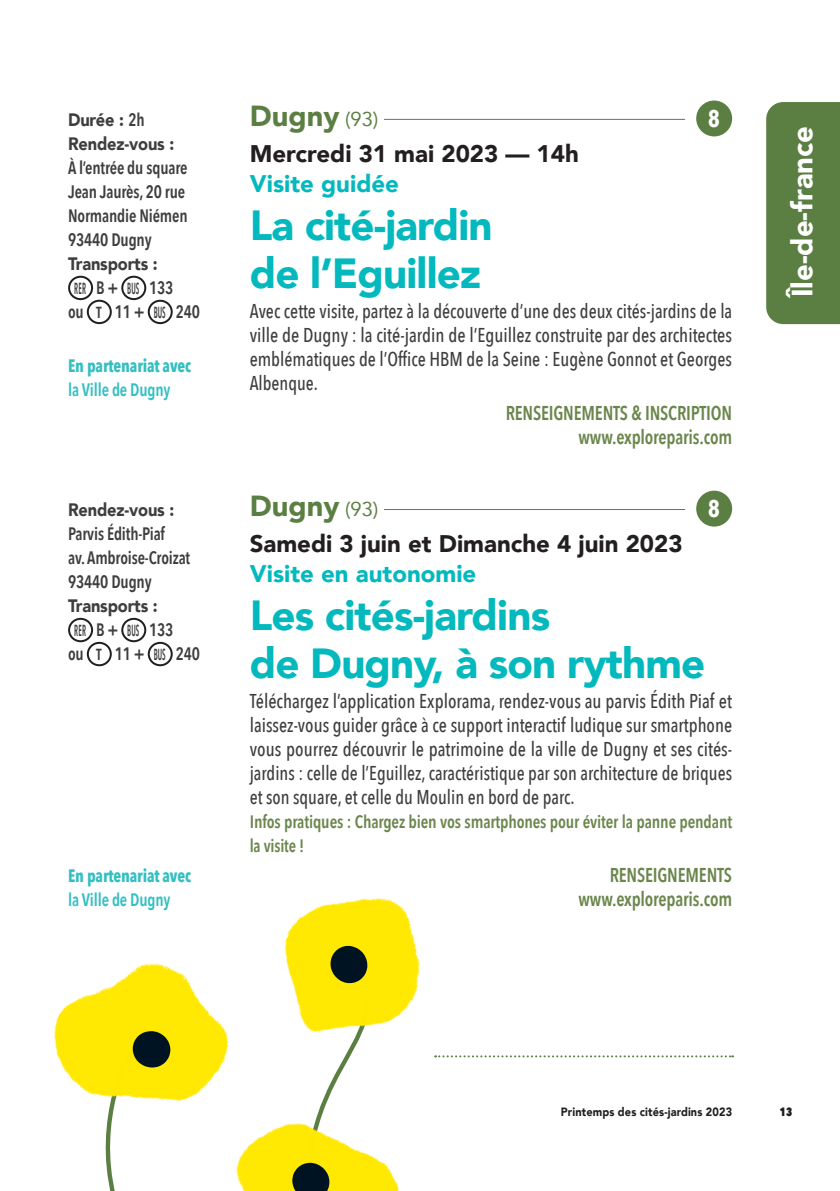
<style>
.page{position:relative;width:840px;height:1191px;background:#fff}
.page>*{position:absolute;margin:0;border:0;box-sizing:border-box;transform-origin:0 0}
.t1{font:900 42px "Avenir";letter-spacing:-.02em;color:#03b9bd}
.t2{font:900 29.2px "Avenir";color:#fff}
.t3{font:900 29px "Avenir";color:#5b7f42}
.t4{font:700 24.2px "Avenir Next Condensed";color:#fff;scale:.91 1}
.t5{font:900 24px "Avenir";color:#231f20}
.t6{font:900 24px "Avenir";color:#03b9bd}
.t7{font:500 20px/24px "Avenir Next Condensed";color:#3e3e3f;text-align:justify;scale:.94 1}
.t8{font:500 20px/24px "Avenir Next Condensed";color:#3e3e3f;text-align:justify;scale:.92 1}
.t9{font:600 20px "Avenir Next Condensed";letter-spacing:-.01em;color:#6b864c;scale:.91 1}
.t10{font:600 18px/24px "Avenir Next Condensed";letter-spacing:-.01em;color:#3e3e3f;scale:.91 1}
.t11{font:600 18px/24px "Avenir Next Condensed";letter-spacing:-.01em;color:#6b864c;scale:.94 1}
.t12{font:900 18px "Avenir";letter-spacing:-.01em;color:#3e3e3f;scale:.91 1}
.t13{font:700 18px "Avenir Next Condensed";letter-spacing:-.01em;color:#33bfc2;scale:.91 1}
.t14{font:600 18px "Avenir Next Condensed";letter-spacing:-.01em;color:#33bfc2;scale:.91 1}
.t15{font:600 16px "Avenir Next Condensed";color:#3e3e3f;scale:.49 1}
.t16{font:600 16px "Avenir Next Condensed";color:#3e3e3f;scale:.48 1}
.t17{font:600 16px "Avenir Next Condensed";color:#3e3e3f;scale:.91 1}
.t18{font:900 12px "Avenir";letter-spacing:.01em;color:#231f20;scale:.91 1}
.t19{font:800 12px "Avenir Next Condensed";color:#231f20;scale:.91 1}
.s1{font-family:"Avenir Next Condensed";font-weight:600}
.s2{font-weight:400;font-size:20px}
</style>
<div class="page">
<div style="left:766px;top:102px;width:73px;height:222px;background:#5b7f42"></div>
<hr style="left:384px;top:119px;width:300px;height:1px;background:#5b7f42">
<div style="left:695px;top:100px;width:36px;height:36px;background:#5b7f42;border-radius:50%"></div>
<hr style="left:384px;top:509px;width:300px;height:1px;background:#5b7f42">
<div style="left:695px;top:490px;width:36px;height:36px;background:#5b7f42;border-radius:50%"></div>
<div style="left:68px;top:276px;width:25px;height:24px;border:2px solid #231f20;border-radius:50%"></div>
<div style="left:121px;top:276px;width:25px;height:24px;border:2px solid #231f20;border-radius:50%"></div>
<div style="left:87px;top:300px;width:25px;height:24px;border:2px solid #231f20;border-radius:50%"></div>
<div style="left:148px;top:300px;width:25px;height:24px;border:2px solid #231f20;border-radius:50%"></div>
<div style="left:68px;top:618px;width:25px;height:24px;border:2px solid #231f20;border-radius:50%"></div>
<div style="left:121px;top:618px;width:25px;height:24px;border:2px solid #231f20;border-radius:50%"></div>
<div style="left:87px;top:642px;width:25px;height:24px;border:2px solid #231f20;border-radius:50%"></div>
<div style="left:148px;top:642px;width:25px;height:24px;border:2px solid #231f20;border-radius:50%"></div>
<svg style="left:472px;top:1055px;width:260px;height:2px"></svg>
<img style="left:54px;top:963px;width:163px;height:138px">
<svg style="left:66px;top:1031px;width:104px;height:160px"></svg>
<img style="left:236px;top:1131px;width:163px;height:60px">
<svg style="left:269px;top:1091px;width:101px;height:100px"></svg>
<img style="left:217px;top:898px;width:253px;height:193px">
<svg style="left:330px;top:945px;width:37px;height:38px"></svg>
<p class="t12" style="left:68px;top:104px;width:86px">Durée : <span class="s1">2h</span></p>
<p class="t12" style="left:68px;top:128px;width:118px">Rendez-vous :</p>
<p class="t10" style="left:68px;top:155px;width:133px">À l’entrée du square<br>Jean Jaurès, 20 rue</p>
<p class="t10" style="left:68px;top:203px;width:133px">Normandie Niémen</p>
<p class="t10" style="left:68px;top:227px;width:93px">93440 Dugny</p>
<p class="t12" style="left:68px;top:248px;width:100px">Transports :</p>
<p class="t16" style="left:74px;top:274px;width:27px">RER</p>
<p class="t10" style="left:96px;top:275px;width:26px">B +</p>
<p class="t15" style="left:127px;top:274px;width:26px">BUS</p>
<p class="t10" style="left:149px;top:275px;width:28px">133</p>
<p class="t10" style="left:68px;top:299px;width:19px">ou</p>
<p class="t17" style="left:96px;top:298px;width:8px">T</p>
<p class="t10" style="left:115px;top:299px;width:35px">11 +</p>
<p class="t15" style="left:154px;top:298px;width:26px">BUS</p>
<p class="t10" style="left:175px;top:299px;width:28px">240</p>
<p class="t13" style="left:68px;top:355px;width:137px">En partenariat avec</p>
<p class="t14" style="left:68px;top:374px;width:114px">la Ville de Dugny</p>
<p class="t12" style="left:68px;top:494px;width:118px">Rendez-vous :</p>
<p class="t10" style="left:68px;top:521px;width:108px">Parvis Édith-Piaf</p>
<p class="t10" style="left:68px;top:545px;width:136px">av. Ambroise-Croizat<br>93440 Dugny</p>
<p class="t12" style="left:68px;top:590px;width:100px">Transports :</p>
<p class="t16" style="left:74px;top:616px;width:27px">RER</p>
<p class="t10" style="left:96px;top:617px;width:26px">B +</p>
<p class="t15" style="left:127px;top:616px;width:26px">BUS</p>
<p class="t10" style="left:149px;top:617px;width:28px">133</p>
<p class="t10" style="left:68px;top:641px;width:19px">ou</p>
<p class="t17" style="left:96px;top:640px;width:8px">T</p>
<p class="t10" style="left:115px;top:641px;width:35px">11 +</p>
<p class="t15" style="left:154px;top:640px;width:26px">BUS</p>
<p class="t10" style="left:175px;top:641px;width:28px">240</p>
<p class="t13" style="left:68px;top:865px;width:136px">En partenariat avec</p>
<p class="t14" style="left:68px;top:884px;width:114px">la Ville de Dugny</p>
<p class="t3" style="left:249px;top:91px;width:130px">Dugny <span class="s2">(93)</span></p>
<p class="t4" style="left:708px;top:103px;width:14px">8</p>
<p class="t5" style="left:249px;top:133px;width:330px">Mercredi 31 mai 2023 — 14h</p>
<p class="t6" style="left:249px;top:163px;width:151px">Visite guidée</p>
<p class="t1" style="left:249px;top:189px;width:244px">La cité-jardin</p>
<p class="t1" style="left:249px;top:237px;width:233px">de l’Eguillez</p>
<p class="t8" style="left:249px;top:299px;width:525px">Avec cette visite, partez à la découverte d’une des deux cités-jardins de la ville de Dugny : la cité-jardin de l’Eguillez construite par des architectes emblématiques de l’Office HBM de la Seine : Eugène Gonnot et Georges Albenque.</p>
<p class="t9" style="left:505px;top:396px;width:250px">RENSEIGNEMENTS &amp; INSCRIPTION</p>
<p class="t9" style="left:578px;top:420px;width:170px">www.exploreparis.com</p>
<p class="t3" style="left:249px;top:481px;width:130px">Dugny <span class="s2">(93)</span></p>
<p class="t4" style="left:708px;top:493px;width:14px">8</p>
<p class="t5" style="left:249px;top:523px;width:434px">Samedi 3 juin et Dimanche 4 juin 2023</p>
<p class="t6" style="left:249px;top:553px;width:228px">Visite en autonomie</p>
<p class="t1" style="left:249px;top:579px;width:302px">Les cités-jardins</p>
<p class="t1" style="left:249px;top:627px;width:457px">de Dugny, à son rythme</p>
<p class="t7" style="left:249px;top:689px;width:514px">Téléchargez l’application Explorama, rendez-vous au parvis Édith Piaf et laissez-vous guider grâce à ce support interactif ludique sur smartphone vous pourrez découvrir le patrimoine de la ville de Dugny et ses cités&shy;jardins : celle de l’Eguillez, caractéristique par son architecture de briques et son square, et celle du Moulin en bord de parc.</p>
<p class="t11" style="left:249px;top:809px;width:514px">Infos pratiques : Chargez bien vos smartphones pour éviter la panne pendant la visite !</p>
<p class="t9" style="left:609px;top:858px;width:136px">RENSEIGNEMENTS</p>
<p class="t9" style="left:578px;top:882px;width:170px">www.exploreparis.com</p>
<p class="t2" style="left:776px;top:297px;width:173px;rotate:-90deg">Île-de-france</p>
<p class="t18" style="left:560px;top:1102px;width:189px">Printemps des cités-jardins 2023</p>
<p class="t19" style="left:779px;top:1104px;width:15px">13</p>
</div>
